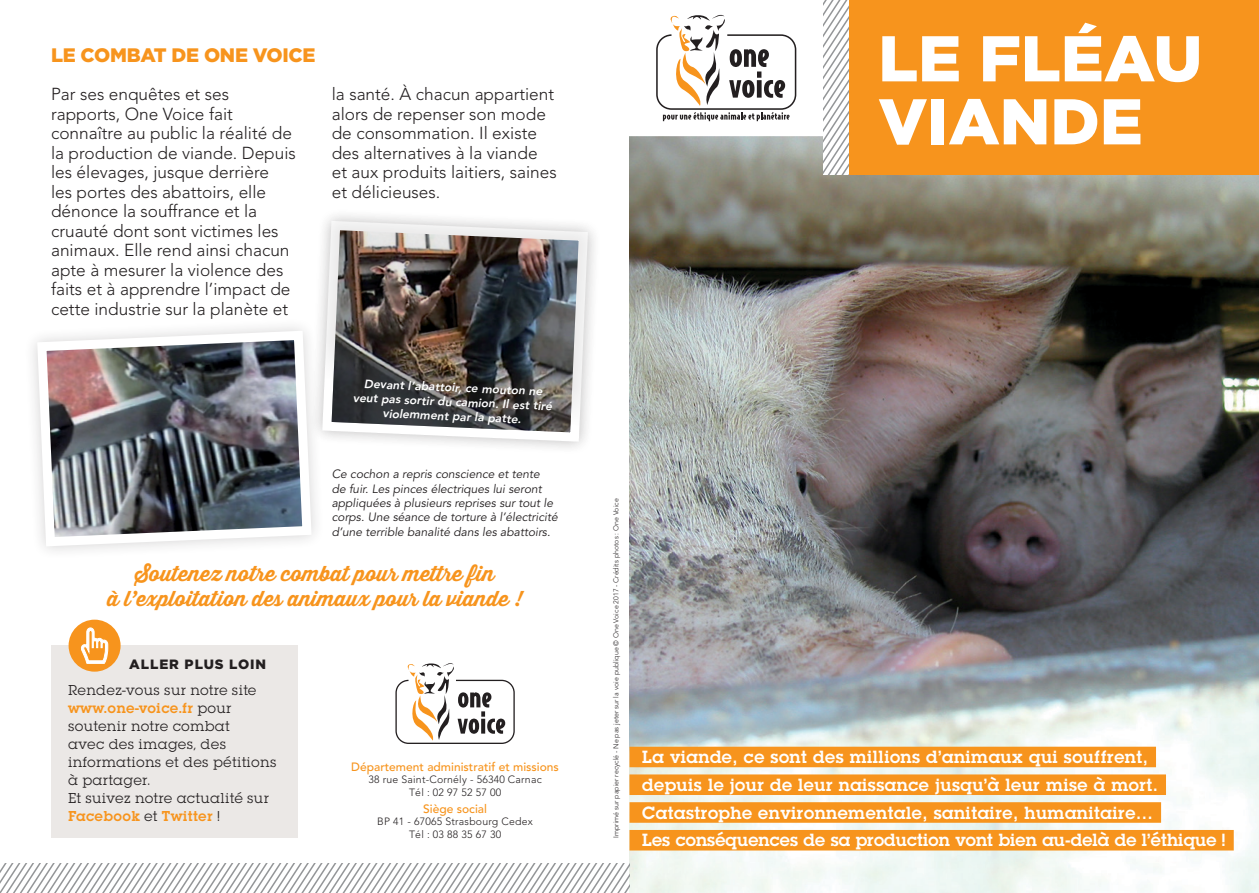
<style>
.page{position:relative;width:1259px;height:893px;background:#fff}
.page>*{position:absolute;margin:0;border:0;box-sizing:border-box;transform-origin:0 0}
.t1{font:900 64.5px/63px "Gotham";color:#fff}
.t2{font:700 21px/25.2px "Thirsty Script";color:#f7941d;text-align:center}
.t3{font:900 19.5px "Gotham";letter-spacing:-.015em;color:#f7941d}
.t4{font:300 17.25px/19.5px "Avenir";color:#231f20}
.t5{font:600 17.25px/27.8px "Lubalin Graph";letter-spacing:.03em;color:#fff}
.t6{font:15px/18px "Lubalin Graph Itc T";letter-spacing:.02em;color:#231f20}
.t7{font:900 13.5px "Gotham";letter-spacing:.07em;color:#231f20}
.t8{font:italic 12px/14.4px "Avenir";color:#231f20}
.t9{font:italic 800 12px/14.4px "Avenir";color:#fff;text-align:center}
.t10{font:500 12px "Avenir";color:#f7941d}
.t11{font:300 10.5px/12.6px "Avenir";letter-spacing:.02em;color:#231f20;text-align:center}
.t12{font:300 7.05px "Avenir";color:#231f20}
.s1{font-weight:600;color:#f7941d}
</style>
<div class="page">
<svg style="left:656px;top:14px;width:140px;height:107px"></svg>
<img style="left:629px;top:136px;width:630px;height:757px">
<div style="left:848px;top:0;width:411px;height:174px;background:#f7941d"></div>
<svg style="left:823px;top:0;width:25px;height:174px"></svg>
<div style="left:629px;top:747px;width:527px;height:20px;background:#f7941d"></div>
<div style="left:629px;top:774px;width:537px;height:21px;background:#f7941d"></div>
<div style="left:629px;top:802px;width:532px;height:21px;background:#f7941d"></div>
<div style="left:629px;top:830px;width:604px;height:20px;background:#f7941d"></div>
<svg style="left:0;top:863px;width:629px;height:30px"></svg>
<svg style="left:395px;top:663px;width:120px;height:81px"></svg>
<div style="left:51px;top:645px;width:247px;height:193px;background:#ebe8e6"></div>
<div style="left:69px;top:620px;width:52px;height:52px;background:#f7941d;border-radius:50%"></div>
<svg style="left:81px;top:627px;width:27px;height:37px"></svg>
<img style="left:33px;top:327px;width:283px;height:224px">
<div style="left:308px;top:207px;width:294px;height:248px;background:#231f20;opacity:.2"></div>
<img style="left:321px;top:219px;width:268px;height:224px">
<p class="t3" style="left:51px;top:42px;width:266px">LE COMBAT DE ONE VOICE</p>
<p class="t4" style="left:51px;top:84px;width:246px">Par ses enquêtes et ses rapports, One Voice fait connaître au public la réalité de la production de viande. Depuis les élevages, jusque derrière<br>les portes des abattoirs, elle dénonce la souffrance et la cruauté dont sont victimes les animaux. Elle rend ainsi chacun apte à mesurer la violence des faits et à apprendre l’impact de cette industrie sur la planète et</p>
<p class="t4" style="left:332px;top:84px;width:226px">la santé. À chacun appartient alors de repenser son mode de consommation. Il existe des alternatives à la viande et aux produits laitiers, saines et délicieuses.</p>
<p class="t9" style="left:354px;top:375px;width:201px;rotate:3deg">Devant l’abattoir, ce mouton ne veut pas sortir du camion. Il est tiré violemment par la patte.</p>
<p class="t8" style="left:332px;top:467px;width:227px">Ce cochon a repris conscience et tente<br>de fuir. Les pinces électriques lui seront appliquées à plusieurs reprises sur tout le corps. Une séance de torture à l’électricité d’une terrible banalité dans les abattoirs.</p>
<p class="t2" style="left:107px;top:561px;width:416px">Soutenez notre combat pour mettre fin<br>à l’exploitation des animaux pour la viande !</p>
<p class="t7" style="left:129px;top:654px;width:139px">ALLER PLUS LOIN</p>
<p class="t6" style="left:68px;top:681px;width:210px">Rendez-vous sur notre site <span class="s1">www.one-voice.fr</span> pour soutenir notre combat<br>avec des images, des informations et des pétitions à partager.<br>Et suivez notre actualité sur<br><span class="s1">Facebook</span> et <span class="s1">Twitter</span> !</p>
<p class="t10" style="left:351px;top:760px;width:209px">Département administratif et missions</p>
<p class="t11" style="left:368px;top:773px;width:175px">38 rue Saint-Cornély - 56340 Carnac<br>Tél : 02 97 52 57 00</p>
<p class="t10" style="left:423px;top:801px;width:65px">Siège social</p>
<p class="t11" style="left:377px;top:815px;width:157px">BP 41 - 67065 Strasbourg Cedex<br>Tél : 03 88 35 67 30</p>
<h1 class="t1" style="left:878px;top:26px;width:325px">LE FLÉAU<br>VIANDE</h1>
<p class="t12" style="left:612px;top:838px;width:341px;rotate:-90deg">Imprimé sur papier recyclé - Ne pas jeter sur la voie publique © One Voice 2017 - Crédits photos : One Voice</p>
<p class="t5" style="left:642px;top:743px;width:584px">La viande, ce sont des millions d’animaux qui souffrent,<br>depuis le jour de leur naissance jusqu’à leur mise à mort.<br>Catastrophe environnementale, sanitaire, humanitaire…<br>Les conséquences de sa production vont bien au-delà de l’éthique !</p>
</div>
